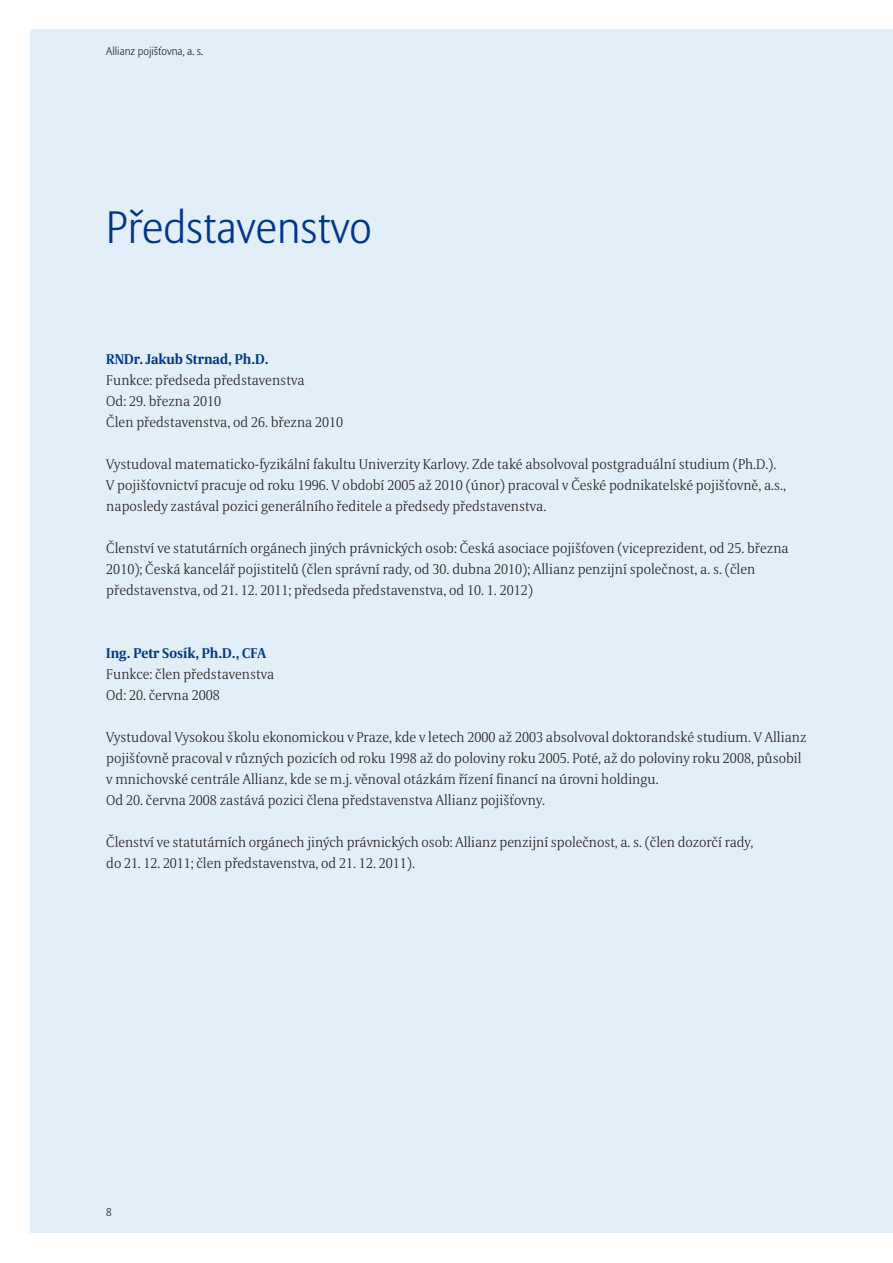
<style>
.page{position:relative;width:893px;height:1263px;background:#fff}
.page>*{position:absolute;margin:0;border:0;box-sizing:border-box;transform-origin:0 0}
.t1{font:300 45px "Allianz Sans";color:#00358b}
.t2{font:300 14.1px/21px "Allianz Serif";color:#231f20}
.t3{font:700 14.1px "Allianz Serif";color:#00358b}
.t4{font:300 11.25px "Allianz Sans";color:#231f20}
</style>
<div class="page">
<div style="left:30px;top:30px;width:863px;height:1203px;background:#e2eef8"></div>
<p class="t4" style="left:106px;top:47px;width:98px">Allianz pojišťovna, a. s.</p>
<h1 class="t1" style="left:106px;top:208px;width:267px">Představenstvo</h1>
<p class="t3" style="left:106px;top:354px;width:164px">RNDr. Jakub Strnad, Ph.D.</p>
<p class="t2" style="left:106px;top:371px;width:239px">Funkce: předseda představenstva<br>Od: 29. března 2010<br>Člen představenstva, od 26. března 2010</p>
<p class="t2" style="left:106px;top:455px;width:681px">Vystudoval matematicko-fyzikální fakultu Univerzity Karlovy. Zde také absolvoval postgraduální studium (Ph.D.).<br>V pojišťovnictví pracuje od roku 1996. V období 2005 až 2010 (únor) pracoval v České podnikatelské pojišťovně, a.s., naposledy zastával pozici generálního ředitele a předsedy představenstva.</p>
<p class="t2" style="left:106px;top:539px;width:684px">Členství ve statutárních orgánech jiných právnických osob: Česká asociace pojišťoven (viceprezident, od 25. března<br>2010); Česká kancelář pojistitelů (člen správní rady, od 30. dubna 2010); Allianz penzijní společnost, a. s. (člen představenstva, od 21. 12. 2011; předseda představenstva, od 10. 1. 2012)</p>
<p class="t3" style="left:106px;top:648px;width:161px">Ing. Petr Sosík, Ph.D., CFA</p>
<p class="t2" style="left:106px;top:665px;width:170px">Funkce: člen představenstva<br>Od: 20. června 2008</p>
<p class="t2" style="left:106px;top:728px;width:702px">Vystudoval Vysokou školu ekonomickou v Praze, kde v letech 2000 až 2003 absolvoval doktorandské studium. V Allianz pojišťovně pracoval v různých pozicích od roku 1998 až do poloviny roku 2005. Poté, až do poloviny roku 2008, působil v mnichovské centrále Allianz, kde se m.j. věnoval otázkám řízení financí na úrovni holdingu.<br>Od 20. června 2008 zastává pozici člena představenstva Allianz pojišťovny.</p>
<p class="t2" style="left:106px;top:833px;width:649px">Členství ve statutárních orgánech jiných právnických osob: Allianz penzijní společnost, a. s. (člen dozorčí rady, do 21. 12. 2011; člen představenstva, od 21. 12. 2011).</p>
</div>
